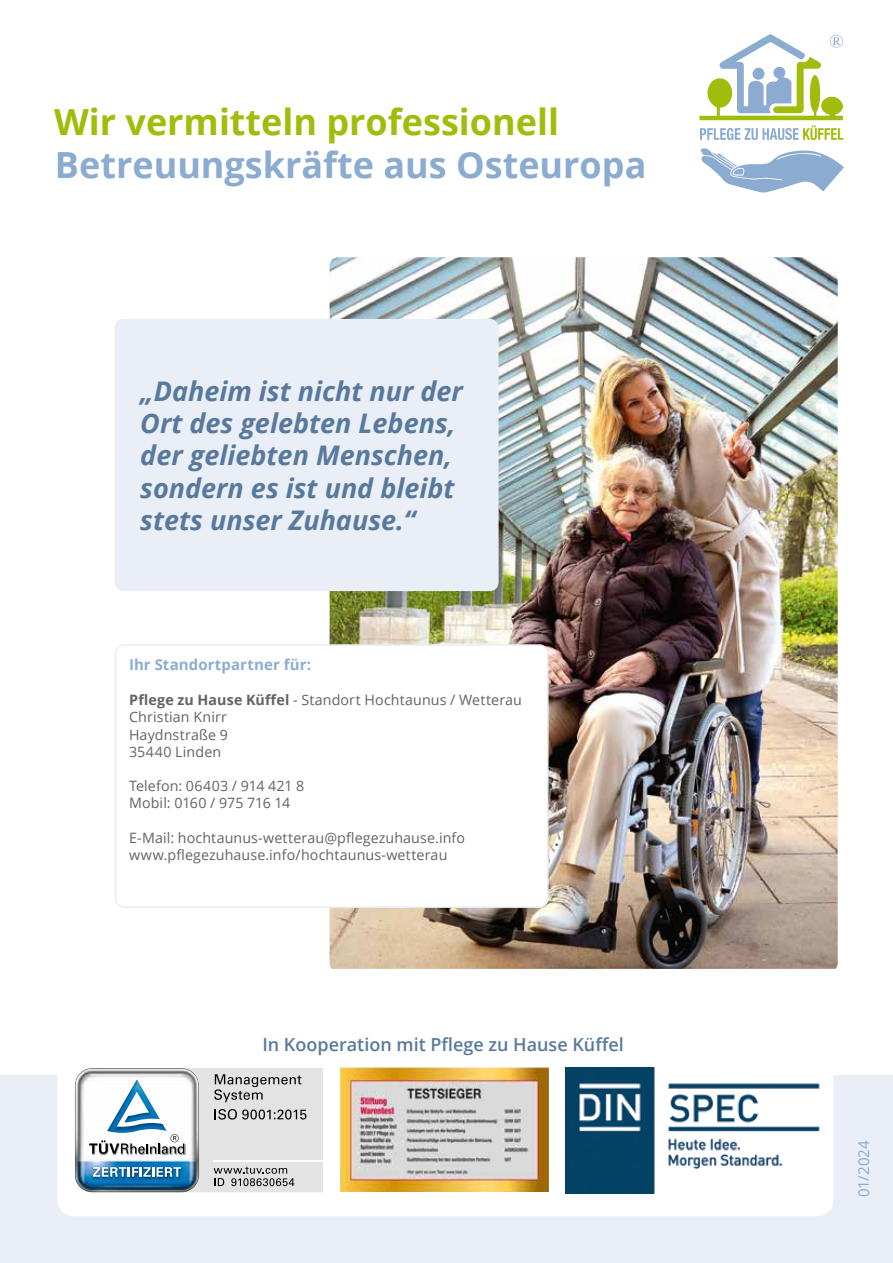
<style>
.page{position:relative;width:893px;height:1263px;background:#fff}
.page>*{position:absolute;margin:0;border:0;box-sizing:border-box;transform-origin:0 0}
.t1{font:700 36px "Open Sans";color:#8babd1}
.t2{font:700 36px "Open Sans";color:#a2bc0c}
.t3{font:italic 700 27px/32.4px "Open Sans";color:#59799c}
.t4{font:600 18px "Open Sans";color:#59799c}
.t5{font:700 15px "Open Sans";letter-spacing:.005em;color:#8dacd2}
.t6{font:15px "Open Sans";letter-spacing:-.005em;color:#8babd1}
.t7{font:14.25px/17.2px "Open Sans";letter-spacing:.01em;color:#646363}
.s1{font-weight:700}
</style>
<div class="page">
<div style="left:0;top:1075px;width:893px;height:188px;background:#e9eef7"></div>
<img style="left:330px;top:257px;width:508px;height:712px">
<div style="left:115px;top:319px;width:384px;height:272px;background:#e9eef7;border-radius:9px"></div>
<svg style="left:700px;top:148px;width:144px;height:44px"></svg>
<svg style="left:700px;top:34px;width:144px;height:106px"></svg>
<div style="left:58px;top:1020px;width:775px;height:196px;background:#fff;border-radius:16px"></div>
<svg style="left:75px;top:1068px;width:247px;height:125px"></svg>
<img style="left:565px;top:1067px;width:255px;height:127px">
<div style="left:116px;top:645px;width:432px;height:262px;background:#fff;border-radius:9px"></div>
<div style="left:115px;top:644px;width:434px;height:264px;border:2px solid #e8eef7;border-radius:9px"></div>
<img style="left:340px;top:1067px;width:209px;height:125px">
<h1 class="t2" style="left:54px;top:97px;width:507px">Wir vermitteln professionell</h1>
<h1 class="t1" style="left:55px;top:140px;width:593px">Betreuungskräfte aus Osteuropa</h1>
<h2 class="t3" style="left:140px;top:377px;width:324px">„Daheim ist nicht nur der<br>Ort des gelebten Lebens, der geliebten Menschen, sondern es ist und bleibt stets unser Zuhause.“</h2>
<p class="t5" style="left:129px;top:654px;width:183px">Ihr Standortpartner für:</p>
<p class="t7" style="left:129px;top:693px;width:394px"><span class="s1">Pflege zu Hause Küffel</span> - Standort Hochtaunus / Wetterau<br>Christian Knirr<br>Haydnstraße 9<br>35440 Linden</p>
<p class="t7" style="left:129px;top:777px;width:177px">Telefon: 06403 / 914 421 8<br>Mobil: 0160 / 975 716 14</p>
<p class="t7" style="left:129px;top:828px;width:338px">E-Mail: hochtaunus-wetterau@pflegezuhause.info www.pflegezuhause.info/hochtaunus-wetterau</p>
<p class="t4" style="left:262px;top:1032px;width:363px">In Kooperation mit Pflege zu Hause Küffel</p>
<p class="t6" style="left:853px;top:1197px;width:58px;rotate:-90deg">01/2024</p>
</div>
